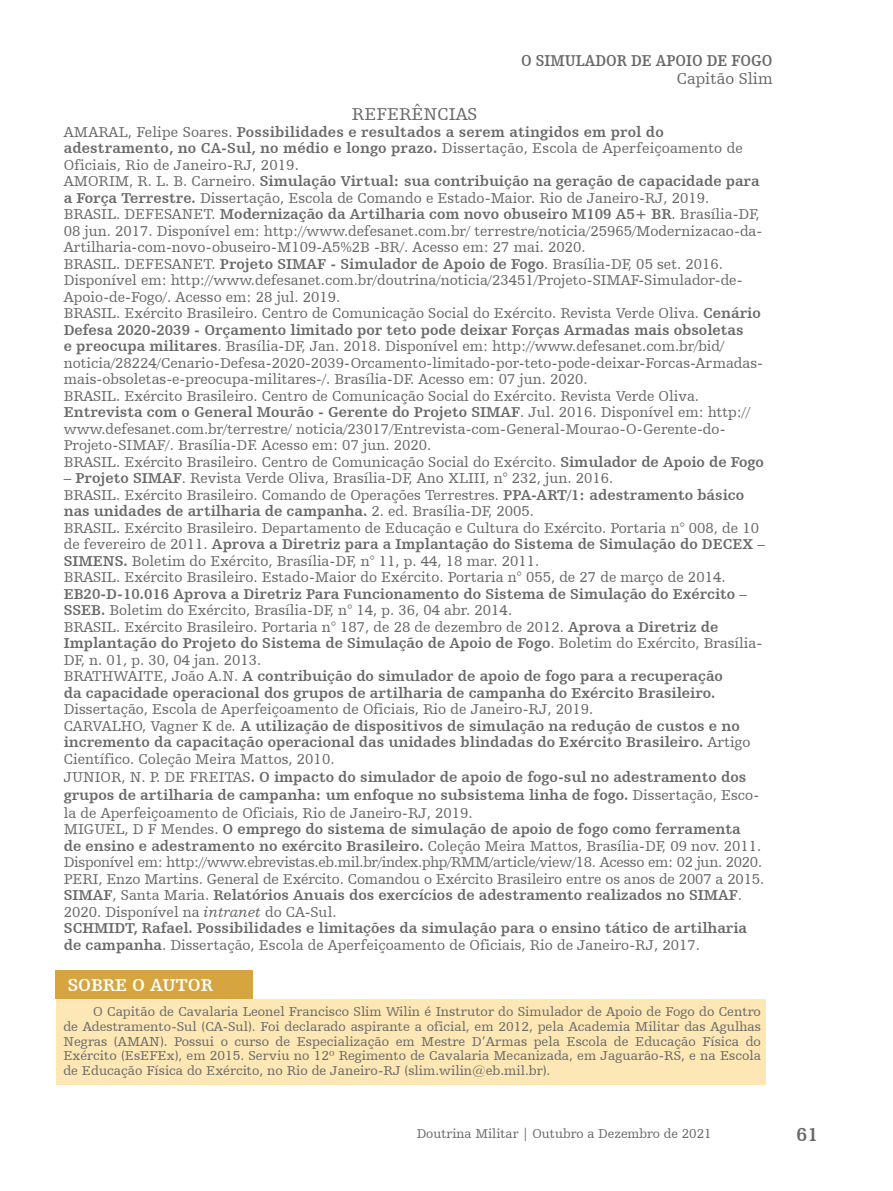
<style>
.page{position:relative;width:893px;height:1191px;background:#fff}
.page>*{position:absolute;margin:0;border:0;box-sizing:border-box;transform-origin:0 0}
.t1{font:700 19.5px "Humanist Slabserif 712 BT";color:#696969}
.t2{font:18px "Humanist Slabserif 712 BT";color:#696969}
.t3{font:700 18px "Humanist Slabserif 712 BT";color:#fff}
.t4{font:700 16.5px "Humanist Slabserif 712 BT";color:#696969;scale:.9 1}
.t5{font:16.5px "Humanist Slabserif 712 BT";color:#696969}
.t6{font:15px/16.5px "Humanist Slabserif 712 BT";color:#696969}
.t7{font:700 15px/16.5px "Humanist Slabserif 712 BT";color:#696969}
.t8{font:13.5px/14.9px "Humanist Slabserif 712 BT";color:#696969;text-align:justify}
.t9{font:13.35px "Humanist Slabserif 712 BT";color:#696969}
.s1{font-weight:700}
.s2{font-weight:400}
.s3{font-weight:400;font-style:italic}
.s4{font-style:italic}
</style>
<div class="page">
<div style="left:56px;top:999px;width:709px;height:85px;background:#fde7b5"></div>
<div style="left:56px;top:970px;width:197px;height:28px;background:#d6a540"></div>
<p class="t4" style="left:521px;top:50px;width:281px">O SIMULADOR DE APOIO DE FOGO</p>
<p class="t5" style="left:677px;top:68px;width:97px">Capitão Slim</p>
<p class="t2" style="left:352px;top:103px;width:127px">REFERÊNCIAS</p>
<p class="t6" style="left:64px;top:123px;width:702px">AMARAL, Felipe Soares. <span class="s1">Possibilidades e resultados a serem atingidos em prol do adestramento, no CA-Sul, no médio e longo prazo.</span> Dissertação, Escola de Aperfeiçoamento de Oficiais, Rio de Janeiro-RJ, 2019.<br>AMORIM, R. L. B. Carneiro. <span class="s1">Simulação Virtual: sua contribuição na geração de capacidade para a Força Terrestre.</span> Dissertação, Escola de Comando e Estado-Maior. Rio de Janeiro-RJ, 2019.<br>BRASIL. DEFESANET. <span class="s1">Modernização da Artilharia com novo obuseiro M109 A5+ BR</span>. Brasília-DF, 08 jun. 2017. Disponível em: http://www.defesanet.com.br/ terrestre/noticia/25965/Modernizacao-da-Artilharia-com-novo-obuseiro-M109-A5%2B -BR/. Acesso em: 27 mai. 2020.<br>BRASIL. DEFESANET. <span class="s1">Projeto SIMAF - Simulador de Apoio de Fogo</span>. Brasília-DF, 05 set. 2016.<br>Disponível em: http://www.defesanet.com.br/doutrina/noticia/23451/Projeto-SIMAF-Simulador-de-Apoio-de-Fogo/. Acesso em: 28 jul. 2019.<br>BRASIL. Exército Brasileiro. Centro de Comunicação Social do Exército. Revista Verde Oliva. <span class="s1">Cenário Defesa 2020-2039 - Orçamento limitado por teto pode deixar Forças Armadas mais obsoletas<br>e preocupa militares</span>. Brasília-DF, Jan. 2018. Disponível em: http://www.defesanet.com.br/bid/ noticia/28224/Cenario-Defesa-2020-2039-Orcamento-limitado-por-teto-pode-deixar-Forcas-Armadas&shy;mais-obsoletas-e-preocupa-militares-/. Brasília-DF. Acesso em: 07 jun. 2020.<br>BRASIL. Exército Brasileiro. Centro de Comunicação Social do Exército. Revista Verde Oliva.<br><span class="s1">Entrevista com o General Mourão - Gerente do Projeto SIMAF</span>. Jul. 2016. Disponível em: http:// www.defesanet.com.br/terrestre/ noticia/23017/Entrevista-com-General-Mourao-O-Gerente-do-Projeto-SIMAF/. Brasília-DF. Acesso em: 07 jun. 2020.<br>BRASIL. Exército Brasileiro. Centro de Comunicação Social do Exército. <span class="s1">Simulador de Apoio de Fogo</span></p>
<p class="t6" style="left:64px;top:469px;width:703px"><span class="s1">– Projeto SIMAF</span>. Revista Verde Oliva, Brasília-DF, Ano XLIII, n° 232, jun. 2016.<br>BRASIL. Exército Brasileiro. Comando de Operações Terrestres. <span class="s1">PPA-ART/1: adestramento básico nas unidades de artilharia de campanha.</span> 2. ed. Brasília-DF, 2005.<br>BRASIL. Exército Brasileiro. Departamento de Educação e Cultura do Exército. Portaria n° 008, de 10 de fevereiro de 2011. <span class="s1">Aprova a Diretriz para a Implantação do Sistema de Simulação do DECEX – SIMENS.</span> Boletim do Exército, Brasília-DF, n° 11, p. 44, 18 mar. 2011.<br>BRASIL. Exército Brasileiro. Estado-Maior do Exército. Portaria n° 055, de 27 de março de 2014.</p>
<p class="t7" style="left:64px;top:585px;width:700px">EB20-D-10.016 Aprova a Diretriz Para Funcionamento do Sistema de Simulação do Exército – SSEB. <span class="s2">Boletim do Exército, Brasília-DF, n° 14, p. 36, 04 abr. 2014.<br>BRASIL. Exército Brasileiro. Portaria n° 187, de 28 de dezembro de 2012.</span> Aprova a Diretriz de Implantação do Projeto do Sistema de Simulação de Apoio de Fogo<span class="s2">. Boletim do Exército, Brasília-DF, n. 01, p. 30, 04 jan. 2013.<br>BRATHWAITE, João A.N.</span> A contribuição do simulador de apoio de fogo para a recuperação<br>da capacidade operacional dos grupos de artilharia de campanha do Exército Brasileiro.</p>
<p class="t7" style="left:64px;top:700px;width:688px"><span class="s2">Dissertação, Escola de Aperfeiçoamento de Oficiais, Rio de Janeiro-RJ, 2019.<br>CARVALHO, Vagner K de</span><span class="s3">.</span> A utilização de dispositivos de simulação na redução de custos e no incremento da capacitação operacional das unidades blindadas do Exército Brasileiro. <span class="s2">Artigo Científico. Coleção Meira Mattos, 2010.</span></p>
<p class="t7" style="left:64px;top:767px;width:697px;line-height:18px"><span class="s2">JUNIOR, N. P. DE FREITAS</span>. O impacto do simulador de apoio de fogo-sul no adestramento dos grupos de artilharia de campanha: um enfoque no subsistema linha de fogo. <span class="s2">Dissertação, Esco&shy;la de Aperfeiçoamento de Oficiais, Rio de Janeiro-RJ, 2019.</span></p>
<p class="t6" style="left:64px;top:820px;width:702px">MIGUEL, D F Mendes. <span class="s1">O emprego do sistema de simulação de apoio de fogo como ferramenta<br>de ensino e adestramento no exército Brasileiro.</span> Coleção Meira Mattos, Brasília-DF, 09 nov. 2011.<br>Disponível em: http://www.ebrevistas.eb.mil.br/index.php/RMM/article/view/18. Acesso em: 02 jun. 2020.<br>PERI, Enzo Martins. General de Exército. Comandou o Exército Brasileiro entre os anos de 2007 a 2015.<br><span class="s1">SIMAF</span>, Santa Maria. <span class="s1">Relatórios Anuais dos exercícios de adestramento realizados no SIMAF</span>.<br>2020. Disponível na <span class="s4">intranet</span> do CA-Sul.<br><span class="s1">SCHMIDT, Rafael. Possibilidades e limitações da simulação para o ensino tático de artilharia de campanha</span>. Dissertação, Escola de Aperfeiçoamento de Oficiais, Rio de Janeiro-RJ, 2017.</p>
<p class="t3" style="left:68px;top:974px;width:147px">SOBRE O AUTOR</p>
<p class="t8" style="left:63px;top:1003px;width:699px;text-indent:30px">O Capitão de Cavalaria Leonel Francisco Slim Wilin é Instrutor do Simulador de Apoio de Fogo do Centro de Adestramento-Sul (CA-Sul). Foi declarado aspirante a oficial, em 2012, pela Academia Militar das Agulhas Negras (AMAN). Possui o curso de Especialização em Mestre D’Armas pela Escola de Educação Física do Exército (EsEFEx), em 2015. Serviu no 12º Regimento de Cavalaria Mecanizada, em Jaguarão-RS, e na Escola de Educação Física do Exército, no Rio de Janeiro-RJ (slim.wilin@eb.mil.br).</p>
<p class="t9" style="left:417px;top:1125px;width:296px">Doutrina Militar | Outubro a Dezembro de 2021</p>
<h1 class="t1" style="left:797px;top:1123px;width:23px">61</h1>
</div>
